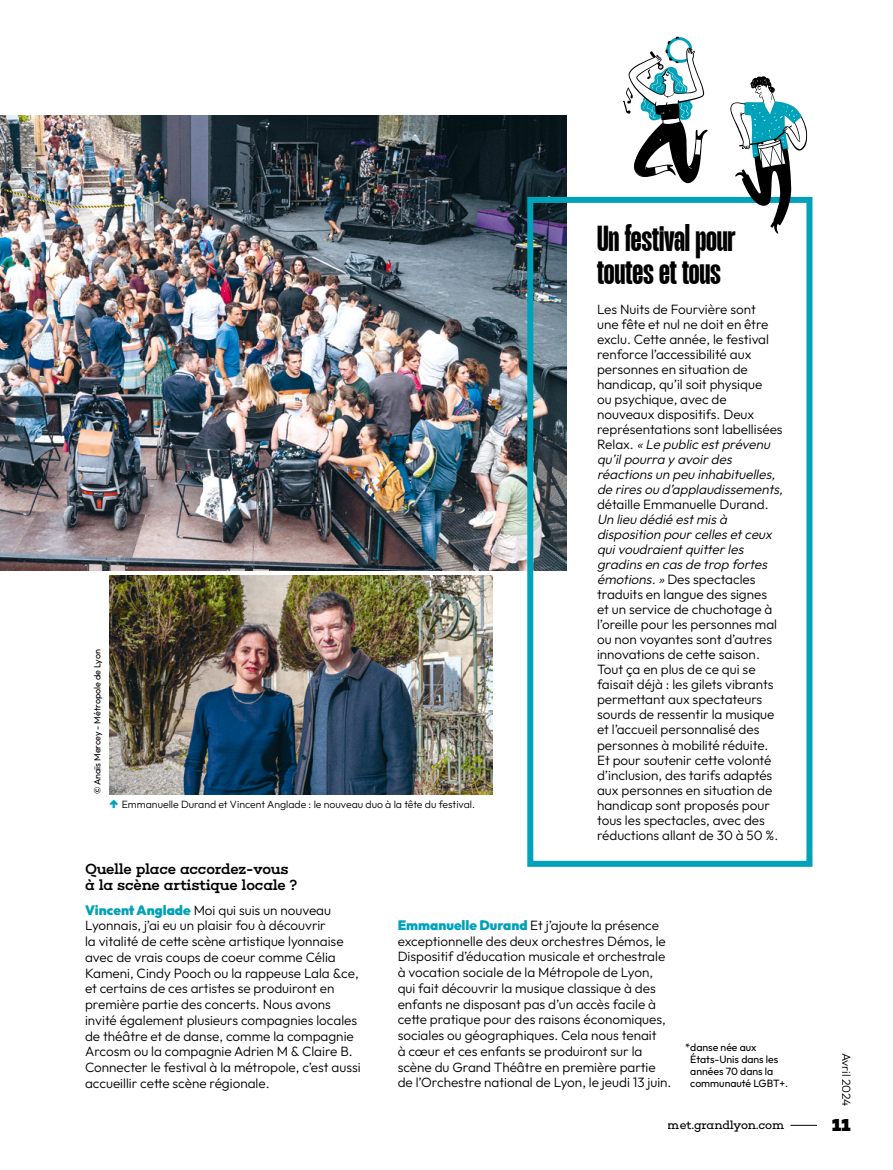
<style>
.page{position:relative;width:893px;height:1170px;background:#fff}
.page>*{position:absolute;margin:0;border:0;box-sizing:border-box;transform-origin:0 0}
.lkjhlihjllikjhlkj_h2{font:700 36px/33px "Mango Grotesque";letter-spacing:-.005em;color:#000}
.t1{font:900 18px "Choplin";color:#000}
.ytrdytdtuyfuytfgjhh2{font:500 15px/16.5px "Choplin";letter-spacing:-.02em;color:#000}
.COURANT-_outfit{font:300 13.5px/15px "Outfit";color:#000}
.t2{font:12px "Choplin";letter-spacing:-.02em;color:#000}
.t3{font:300 12px "Outfit";color:#000}
.t4{font:300 10.5px "Outfit";color:#000}
.t5{font:10.5px/12px "Outfit";color:#000}
.Texte-Courant-outfit{font:9px "Outfit";color:#000}
.s1{font-family:"Choplin";font-weight:900;font-size:12px;color:#00a2b9}
.s2{font-style:italic}
.s3{font-weight:900;color:#00a2b9}
</style>
<div class="page">
<img style="left:0;top:116px;width:567px;height:454px">
<div style="left:527px;top:197px;width:285px;height:669px;border:6px solid #00a2b9"></div>
<img style="left:109px;top:575px;width:384px;height:219px">
<svg style="left:623px;top:37px;width:85px;height:146px"></svg>
<svg style="left:730px;top:76px;width:77px;height:158px"></svg>
<svg style="left:790px;top:1124px;width:27px;height:1px"></svg>
<p class="Texte-Courant-outfit" style="left:92px;top:794px;width:146px;rotate:-90deg">© Anaïs Mercey - Métropole de Lyon</p>
<p class="t4" style="left:109px;top:798px;width:367px"><span class="s1">↑</span> Emmanuelle Durand et Vincent Anglade : le nouveau duo à la tête du festival.</p>
<h2 class="lkjhlihjllikjhlkj_h2" style="left:597px;top:224px;width:140px">Un festival pour toutes et tous</h2>
<p class="COURANT-_outfit" style="left:597px;top:302px;width:190px">Les Nuits de Fourvière sont<br>une fête et nul ne doit en être exclu. Cette année, le festival renforce l’accessibilité aux personnes en situation de handicap, qu’il soit physique<br>ou psychique, avec de nouveaux dispositifs. Deux représentations sont labellisées<br>R e l a x . <span class="s2">« Le public estprévenu qu’ilpourra y avoir des réactions un peu inhabituelles, de rires ou d’applaudissements, </span>détaille Emmanuelle Durand.<br><span class="s2">Un lieu dédié estmis à disposition pour celles etceux quivoudraientquitter les gradins en cas de trop fortes émotions.»</span> Des spectacles traduits en langue des signes<br>et un service de chuchotage à l’oreille pour les personnes mal ou non voyantes sont d’autres innovations de cette saison.<br>Tout ça en plus de ce qui se faisait déjà : les gilets vibrants permettant aux spectateurs sourds de ressentir la musique et l’accueil personnalisé des personnes à mobilité réduite.<br>Et pour soutenir cette volonté d’inclusion, des tarifs adaptés aux personnes en situation de handicap sont proposés pour tous les spectacles, avec des réductions allant de 30 à 50 %.</p>
<h2 class="ytrdytdtuyfuytfgjhh2" style="left:85px;top:860px;width:214px">Quelle place accordez-vous à la scène artistique locale ?</h2>
<p class="COURANT-_outfit" style="left:85px;top:901px;width:277px;line-height:15.8px"><span class="s3">Vincent Anglade</span> Moi qui suis un nouveau Lyonnais, j’ai eu un plaisir fou à découvrir<br>la vitalité de cette scène artistique lyonnaise avec de vrais coups de coeur comme Célia Kameni, Cindy Pooch ou la rappeuse Lala &amp;ce, et certains de ces artistes se produiront en première partie des concerts. Nous avons invité également plusieurs compagnies locales de théâtre et de danse, comme la compagnie Arcosm ou la compagnie Adrien M &amp; Claire B.<br>Connecter le festival à la métropole, c’est aussi accueillir cette scène régionale.</p>
<p class="COURANT-_outfit" style="left:398px;top:917px;width:275px;line-height:15.8px"><span class="s3">Emmanuelle Durand</span> Et j’ajoute la présence exceptionnelle des deux orchestres Démos, le Dispositif d’éducation musicale et orchestrale à vocation sociale de la Métropole de Lyon, qui fait découvrir la musique classique à des enfants ne disposant pas d’un accès facile à cette pratique pour des raisons économiques, sociales ou géographiques. Cela nous tenait<br>à cœur et ces enfants se produiront sur la scène du Grand Théâtre en première partie de l’Orchestre national de Lyon, le jeudi 13 juin.</p>
<p class="t5" style="left:690px;top:1041px;width:100px;text-indent:-5px">*danse née aux<br>États-Unis dans les années 70 dans la communauté LGBT+.</p>
<p class="t2" style="left:668px;top:1118px;width:118px">met.grandlyon.com</p>
<p class="t3" style="left:853px;top:1052px;width:55px;rotate:90deg">Avril 2024</p>
<h2 class="t1" style="left:831px;top:1114px;width:20px">11</h2>
</div>
